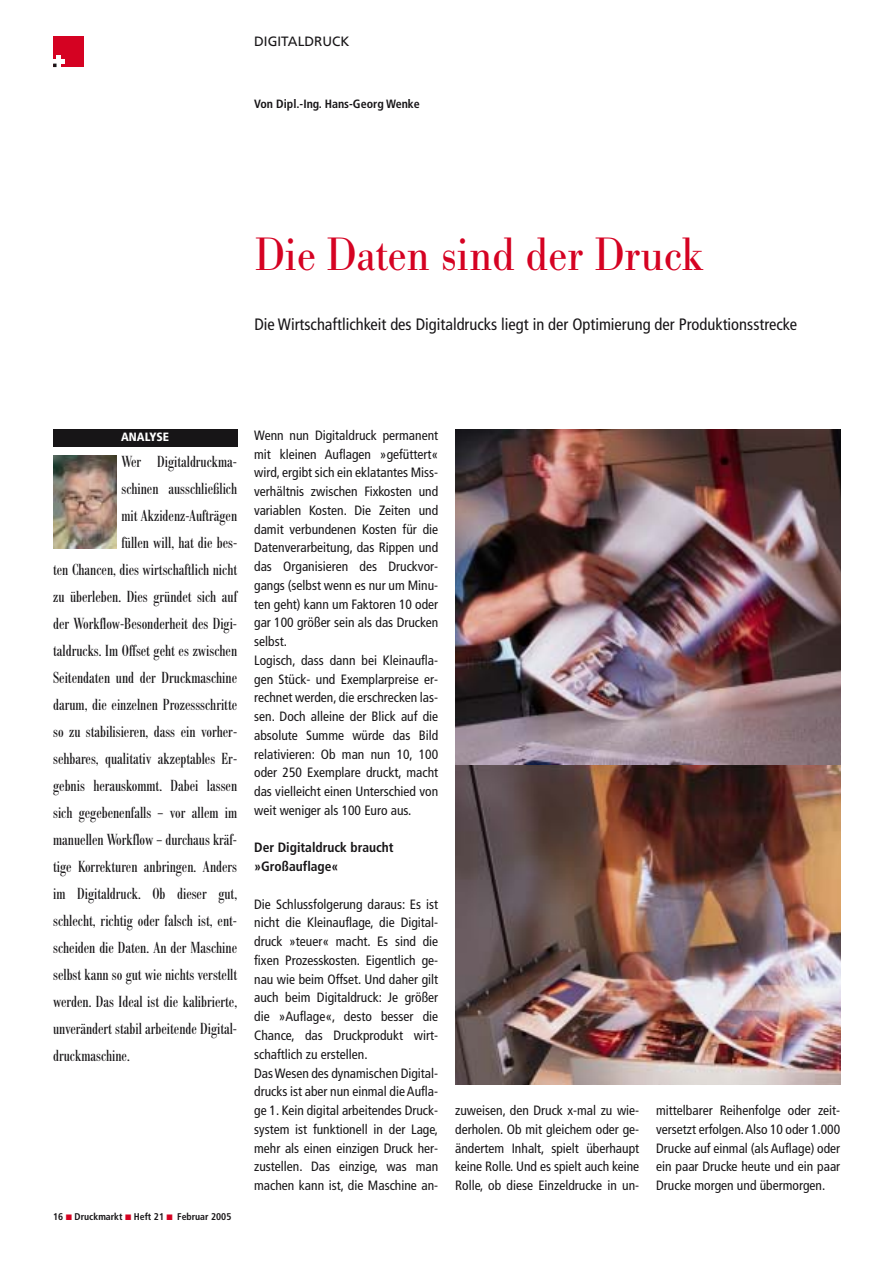
<style>
.page{position:relative;width:893px;height:1262px;background:#fff}
.page>*{position:absolute;margin:0;border:0;box-sizing:border-box;transform-origin:0 0}
.t1{font:48px "Bodoni Nr 1 SB";letter-spacing:-.01em;color:#d50222;scale:.9 1}
.t2{font:16.5px "Bodoni Nr 1 SB Con";color:#171517}
.t3{font:condensed 16.5px "Frutiger";color:#171517}
.t4{font:condensed 13.5px/18.8px "Frutiger";color:#171517}
.t5{font:700 condensed 13.5px/18.8px "Frutiger";color:#171517}
.t6{font:13.5px "Frutiger";color:#171517}
.t7{font:700 condensed 12px "Frutiger";color:#171517}
.t8{font:900 condensed 12px "Frutiger";color:#fff}
.t9{font:700 condensed 9.75px "Frutiger";color:#171517}
</style>
<div class="page">
<div style="left:53px;top:429px;width:184px;height:17px;background:#171517"></div>
<img style="left:53px;top:455px;width:64px;height:94px">
<img style="left:455px;top:764px;width:385px;height:320px">
<img style="left:455px;top:429px;width:385px;height:335px">
<div style="left:53px;top:36px;width:31px;height:31px;background:#d50222"></div>
<div style="left:53px;top:59px;width:12px;height:5px;background:#fff"></div>
<hr style="left:57px;top:56px;width:4px;height:11px;background:#fff">
<p class="t6" style="left:254px;top:36px;width:97px">DIGITALDRUCK</p>
<p class="t7" style="left:254px;top:99px;width:167px">Von Dipl.-Ing. Hans-Georg Wenke</p>
<h1 class="t1" style="left:254px;top:236px;width:502px">Die Daten sind der Druck</h1>
<p class="t3" style="left:254px;top:317px;width:544px">Die Wirtschaftlichkeit des Digitaldrucks liegt in der Optimierung der Produktionsstrecke</p>
<p class="t8" style="left:121px;top:432px;width:49px">ANALYSE</p>
<p class="t2" style="left:121px;top:455px;width:117px">Wer Digitaldruckma-</p>
<p class="t2" style="left:121px;top:482px;width:117px">schinen ausschließlich</p>
<p class="t2" style="left:121px;top:509px;width:117px">mit Akzidenz-Aufträgen</p>
<p class="t2" style="left:121px;top:536px;width:117px">füllen will, hat die bes-</p>
<p class="t2" style="left:53px;top:563px;width:185px">ten Chancen, dies wirtschaftlich nicht</p>
<p class="t2" style="left:53px;top:590px;width:185px">zu überleben. Dies gründet sich auf</p>
<p class="t2" style="left:53px;top:617px;width:185px">der Workflow-Besonderheit des Digi-</p>
<p class="t2" style="left:53px;top:644px;width:185px">taldrucks. Im Offset geht es zwischen</p>
<p class="t2" style="left:53px;top:671px;width:185px">Seitendaten und der Druckmaschine</p>
<p class="t2" style="left:53px;top:698px;width:185px">darum, die einzelnen Prozessschritte</p>
<p class="t2" style="left:53px;top:725px;width:185px">so zu stabilisieren, dass ein vorher-</p>
<p class="t2" style="left:53px;top:752px;width:185px">sehbares, qualitativ akzeptables Er-</p>
<p class="t2" style="left:53px;top:779px;width:185px">gebnis herauskommt. Dabei lassen</p>
<p class="t2" style="left:53px;top:806px;width:185px">sich gegebenenfalls – vor allem im</p>
<p class="t2" style="left:53px;top:833px;width:185px">manuellen Workflow – durchaus kräf-</p>
<p class="t2" style="left:53px;top:860px;width:185px">tige Korrekturen anbringen. Anders</p>
<p class="t2" style="left:53px;top:887px;width:185px">im Digitaldruck. Ob dieser gut,</p>
<p class="t2" style="left:53px;top:914px;width:185px">schlecht, richtig oder falsch ist, ent-</p>
<p class="t2" style="left:53px;top:941px;width:185px">scheiden die Daten. An der Maschine</p>
<p class="t2" style="left:53px;top:968px;width:185px">selbst kann so gut wie nichts verstellt</p>
<p class="t2" style="left:53px;top:995px;width:185px">werden. Das Ideal ist die kalibrierte,</p>
<p class="t2" style="left:53px;top:1022px;width:185px">unverändert stabil arbeitende Digital-</p>
<p class="t2" style="left:53px;top:1049px;width:78px">druckmaschine.</p>
<p class="t9" style="left:53px;top:1212px;width:112px">16 Druckmarkt Heft 21</p>
<p class="t9" style="left:177px;top:1212px;width:56px">Februar 2005</p>
<p class="t4" style="left:254px;top:427px;width:185px">Wenn nun Digitaldruck permanent mit kleinen Auflagen »gefüttert« wird, ergibt sich ein eklatantes Miss&shy;verhältnis zwischen Fixkosten und variablen Kosten. Die Zeiten und damit verbundenen Kosten für die<br>Datenverarbeitung, das Rippen und das Organisieren des Druckvor&shy;gangs (selbst wenn es nur um Minu&shy;ten geht) kann um Faktoren 10 oder gar 100 größer sein als das Drucken selbst.<br>Logisch, dass dann bei Kleinaufla&shy;gen Stück- und Exemplarpreise er&shy;rechnet werden, die erschrecken las&shy;sen. Doch alleine der Blick auf die absolute Summe würde das Bild relativieren: Ob man nun 10, 100 oder 250 Exemplare druckt, macht das vielleicht einen Unterschied von weit weniger als 100 Euro aus.</p>
<p class="t5" style="left:254px;top:839px;width:141px">Der Digitaldruck braucht »Großauflage«</p>
<p class="t4" style="left:254px;top:895px;width:185px">Die Schlussfolgerung daraus: Es ist nicht die Kleinauflage, die Digital&shy;druck »teuer« macht. Es sind die fixen Prozesskosten. Eigentlich ge&shy;nau wie beim Offset. Und daher gilt auch beim Digitaldruck: Je größer die »Auflage«, desto besser die Chance, das Druckprodukt wirt&shy;schaftlich zu erstellen.<br>Das Wesen des dynamischen Digital&shy;drucks ist aber nun einmal die Aufla&shy;ge 1. Kein digital arbeitendes Druck&shy;system ist funktionell in der Lage, mehr als einen einzigen Druck her&shy;zustellen. Das einzige, was man machen kann ist, die Maschine an-</p>
<p class="t4" style="left:455px;top:1102px;width:185px;text-align:justify">zuweisen, den Druck x-mal zu wie&shy;derholen. Ob mit gleichem oder ge&shy;ändertem Inhalt, spielt überhaupt keine Rolle. Und es spielt auch keine Rolle, ob diese Einzeldrucke in un-</p>
<p class="t4" style="left:656px;top:1102px;width:185px;text-align:justify">mittelbarer Reihenfolge oder zeit&shy;versetzt erfolgen.Also 10 oder 1.000<br>Drucke auf einmal (als Auflage) oder ein paar Drucke heute und ein paar Drucke morgen und übermorgen.</p>
</div>
